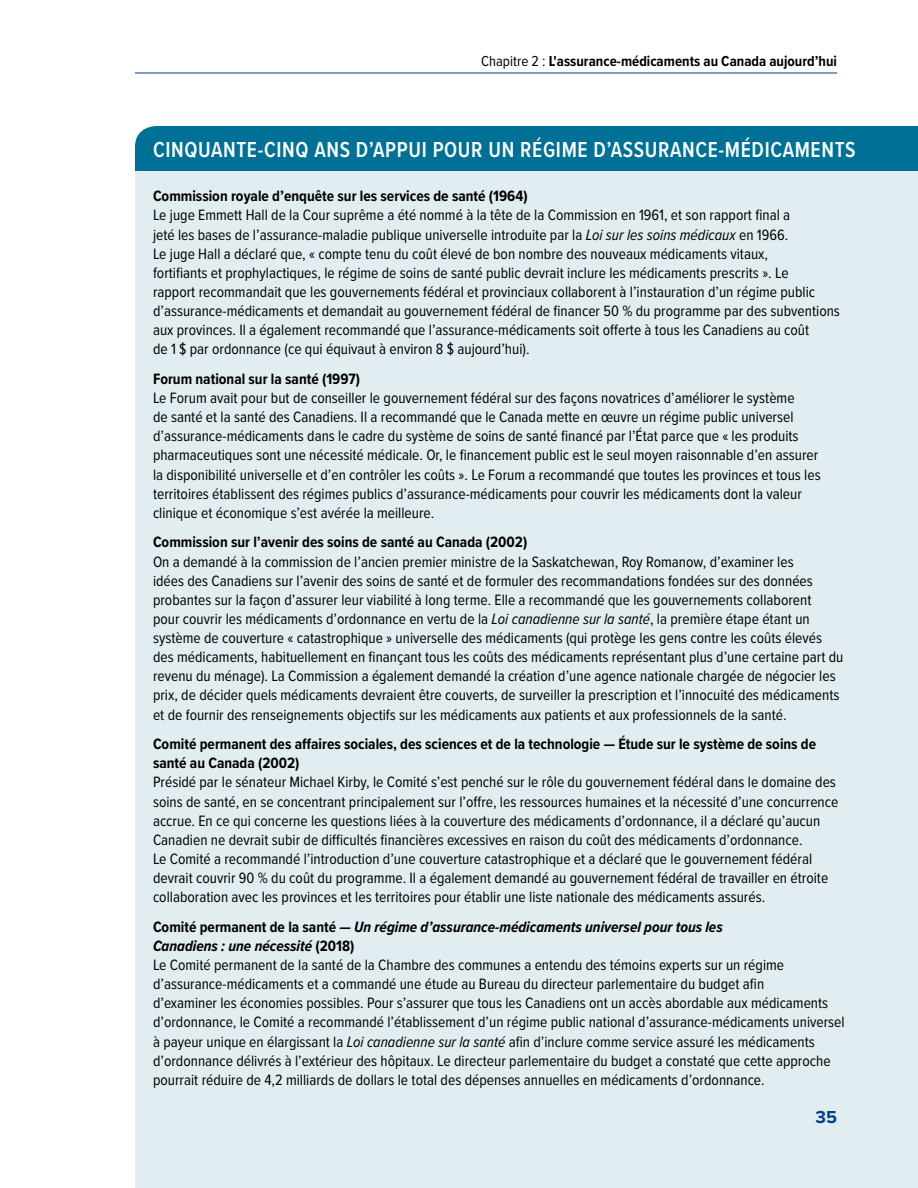
<style>
.page{position:relative;width:918px;height:1188px;background:#fff}
.page>*{position:absolute;margin:0;border:0;box-sizing:border-box;transform-origin:0 0}
.H_box{font:600 22.5px "Proxima Nova Cond";letter-spacing:.03em;color:#fff;scale:.95 1}
.t1{font:700 18px "Proxima Nova";color:#023f88}
.P_box{font:15.6px/19.2px "Proxima Nova Cond";color:#000}
.P_box-2{font:700 15.6px/19.2px "Proxima Nova Cond";color:#000}
.P_box-3{font:italic 700 15.6px/19.2px "Proxima Nova Cond";color:#000}
.t2{font:700 15px "Proxima Nova Cond";color:#000}
.s1{font-weight:400}
.s2{font-style:italic}
.s3{font-style:normal}
</style>
<div class="page">
<hr style="left:135px;top:73px;width:702px;height:1px;background:#023f88">
<div style="left:135px;top:171px;width:783px;height:1017px;background:#e2edf1"></div>
<div style="left:135px;top:126px;width:783px;height:45px;background:#007196"></div>
<p class="t2" style="left:481px;top:50px;width:357px"><span class="s1">Chapitre 2 :</span> L'assurance-médicaments au Canada aujourd’hui</p>
<p class="H_box" style="left:153px;top:133px;width:741px">CINQUANTE-CINQ ANS D’APPUI POUR UN RÉGIME D’ASSURANCE-MÉDICAMENTS</p>
<p class="P_box-2" style="left:153px;top:186px;width:376px">Commission royale d’enquête sur les services de santé (1964)</p>
<p class="P_box" style="left:153px;top:205px;width:688px">Le juge Emmett Hall de la Cour suprême a été nommé à la tête de la Commission en 1961, et son rapport final a<br>jeté les bases de l’assurance-maladie publique universelle introduite par la <span class="s2">Loi sur les soins médicaux</span> en 1966.<br>Le juge Hall a déclaré que, « compte tenu du coût élevé de bon nombre des nouveaux médicaments vitaux,<br>fortifiants et prophylactiques, le régime de soins de santé public devrait inclure les médicaments prescrits ». Le<br>rapport recommandait que les gouvernements fédéral et provinciaux collaborent à l’instauration d’un régime public d’assurance-médicaments et demandait au gouvernement fédéral de financer 50 % du programme par des subventions aux provinces. Il a également recommandé que l’assurance-médicaments soit offerte à tous les Canadiens au coût<br>de 1 $ par ordonnance (ce qui équivaut à environ 8 $ aujourd’hui).</p>
<p class="P_box-2" style="left:153px;top:369px;width:209px">Forum national sur la santé (1997)</p>
<p class="P_box" style="left:153px;top:388px;width:669px">Le Forum avait pour but de conseiller le gouvernement fédéral sur des façons novatrices d’améliorer le système<br>de santé et la santé des Canadiens. Il a recommandé que le Canada mette en œuvre un régime public universel d’assurance-médicaments dans le cadre du système de soins de santé financé par l’État parce que « les produits pharmaceutiques sont une nécessité médicale. Or, le financement public est le seul moyen raisonnable d’en assurer la disponibilité universelle et d’en contrôler les coûts ». Le Forum a recommandé que toutes les provinces et tous les territoires établissent des régimes publics d’assurance-médicaments pour couvrir les médicaments dont la valeur clinique et économique s’est avérée la meilleure.</p>
<p class="P_box-2" style="left:153px;top:532px;width:376px">Commission sur l’avenir des soins de santé au Canada (2002)</p>
<p class="P_box" style="left:153px;top:551px;width:692px">On a demandé à la commission de l’ancien premier ministre de la Saskatchewan, Roy Romanow, d’examiner les<br>idées des Canadiens sur l’avenir des soins de santé et de formuler des recommandations fondées sur des données probantes sur la façon d’assurer leur viabilité à long terme. Elle a recommandé que les gouvernements collaborent<br>pour couvrir les médicaments d’ordonnance en vertu de la <span class="s2">Loi canadienne sur la santé</span>, la première étape étant un système de couverture « catastrophique » universelle des médicaments (qui protège les gens contre les coûts élevés des médicaments, habituellement en finançant tous les coûts des médicaments représentant plus d’une certaine part du revenu du ménage). La Commission a également demandé la création d’une agence nationale chargée de négocier les prix, de décider quels médicaments devraient être couverts, de surveiller la prescription et l’innocuité des médicaments et de fournir des renseignements objectifs sur les médicaments aux patients et aux professionnels de la santé.</p>
<p class="P_box-2" style="left:153px;top:734px;width:665px">Comité permanent des affaires sociales, des sciences et de la technologie — Étude sur le système de soins de santé au Canada (2002)</p>
<p class="P_box" style="left:153px;top:772px;width:687px">Présidé par le sénateur Michael Kirby, le Comité s’est penché sur le rôle du gouvernement fédéral dans le domaine des soins de santé, en se concentrant principalement sur l’offre, les ressources humaines et la nécessité d’une concurrence accrue. En ce qui concerne les questions liées à la couverture des médicaments d’ordonnance, il a déclaré qu’aucun Canadien ne devrait subir de difficultés financières excessives en raison du coût des médicaments d’ordonnance.<br>Le Comité a recommandé l’introduction d’une couverture catastrophique et a déclaré que le gouvernement fédéral devrait couvrir 90 % du coût du programme. Il a également demandé au gouvernement fédéral de travailler en étroite collaboration avec les provinces et les territoires pour établir une liste nationale des médicaments assurés.</p>
<p class="P_box-3" style="left:153px;top:917px;width:571px"><span class="s3">Comité permanent de la santé —</span> Un régime d’assurance-médicaments universel pour tous les<br>Canadiens : une nécessité <span class="s3">(2018)</span></p>
<p class="P_box" style="left:153px;top:955px;width:693px">Le Comité permanent de la santé de la Chambre des communes a entendu des témoins experts sur un régime d’assurance-médicaments et a commandé une étude au Bureau du directeur parlementaire du budget afin<br>d’examiner les économies possibles. Pour s’assurer que tous les Canadiens ont un accès abordable aux médicaments d’ordonnance, le Comité a recommandé l’établissement d’un régime public national d’assurance-médicaments universel à payeur unique en élargissant la <span class="s2">Loi canadienne sur la santé</span> afin d’inclure comme service assuré les médicaments d’ordonnance délivrés à l’extérieur des hôpitaux. Le directeur parlementaire du budget a constaté que cette approche pourrait réduire de 4,2 milliards de dollars le total des dépenses annuelles en médicaments d’ordonnance.</p>
<p class="t1" style="left:815px;top:1104px;width:23px">35</p>
</div>
